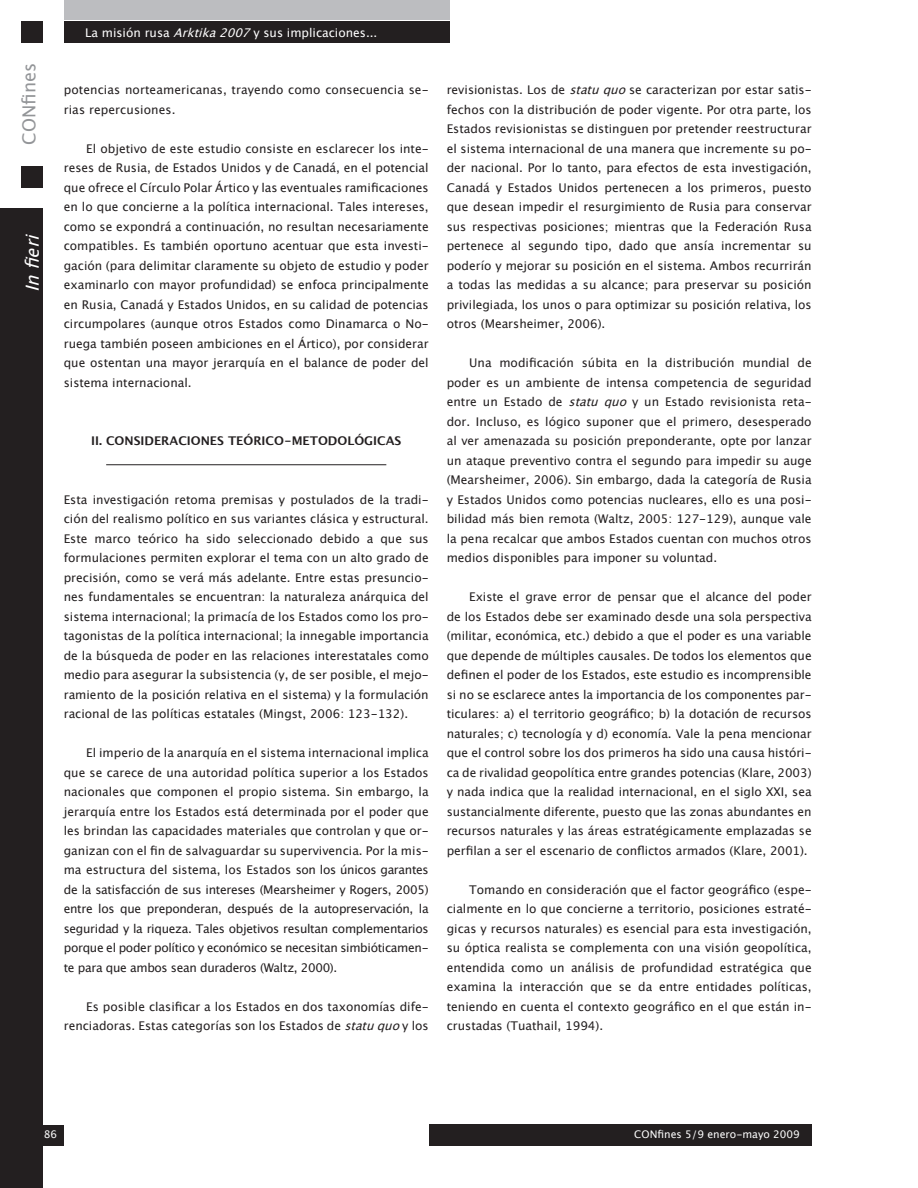
<style>
.page{position:relative;width:918px;height:1188px;background:#fff}
.page>*{position:absolute;margin:0;border:0;box-sizing:border-box;transform-origin:0 0}
.t1{font:18px "Lucida Grande";color:#939598}
.t2{font:italic 18px "Lucida Grande";color:#fff}
.t3{font:12px/19.5px "Lucida Grande";color:#231f20;text-align:justify}
.t4{font:12px "Lucida Grande";color:#fff}
.t5{font:700 12px "Lucida Grande";color:#231f20}
.t6{font:10.5px "Lucida Grande";color:#fdfdfd}
.s1{font-style:italic}
</style>
<div class="page">
<div style="left:429px;top:1124px;width:383px;height:21px;background:#231f20"></div>
<div style="left:0;top:209px;width:43px;height:979px;background:#231f20"></div>
<div style="left:64px;top:21px;width:386px;height:21px;background:#231f20"></div>
<div style="left:64px;top:0;width:385px;height:19px;background:#bcbdc0"></div>
<div style="left:21px;top:21px;width:22px;height:21px;background:#231f20"></div>
<div style="left:21px;top:166px;width:22px;height:21px;background:#231f20"></div>
<div style="left:22px;top:1125px;width:42px;height:20px;background:#231f20"></div>
<hr style="left:106px;top:464px;width:280px;height:1px;background:#231f20">
<h1 class="t1" style="left:19px;top:145px;width:83px;rotate:-90deg">CONfines</h1>
<h1 class="t2" style="left:22px;top:292px;width:67px;rotate:-90deg">Infieri</h1>
<p class="t4" style="left:85px;top:26px;width:294px">La misión rusa <span class="s1">Arktika2007</span>y sus implicaciones...</p>
<p class="t3" style="left:64px;top:81px;width:366px">potencias norteamericanas, trayendo como consecuencia se&shy;rias repercusiones.</p>
<p class="t3" style="left:64px;top:139px;width:366px;text-indent:23px">El objetivo de este estudio consiste en esclarecer los inte&shy;reses de Rusia, de Estados Unidos y de Canadá, en el potencial que ofrece el Círculo Polar Ártico y las eventuales ramificaciones en lo que concierne a la política internacional. Tales intereses, como se expondrá a continuación, no resultan necesariamente compatibles. Es también oportuno acentuar que esta investi&shy;gación (para delimitar claramente su objeto de estudio y poder examinarlo con mayor profundidad) se enfoca principalmente en Rusia, Canadá y Estados Unidos, en su calidad de potencias circumpolares (aunque otros Estados como Dinamarca o No&shy;ruega también poseen ambiciones en el Ártico), por considerar que ostentan una mayor jerarquía en el balance de poder del sistema internacional.</p>
<p class="t5" style="left:91px;top:431px;width:312px">II. CONSIDERACIONES TEÓRICO-METODOLÓGICAS</p>
<p class="t3" style="left:64px;top:490px;width:366px">Esta investigación retoma premisas y postulados de la tradi&shy;ción del realismo político en sus variantes clásica y estructural.<br>Este marco teórico ha sido seleccionado debido a que sus formulaciones permiten explorar el tema con un alto grado de precisión, como se verá más adelante. Entre estas presuncio&shy;nes fundamentales se encuentran: la naturaleza anárquica del sistema internacional; la primacía de los Estados como los pro&shy;tagonistas de la política internacional; la innegable importancia de la búsqueda de poder en las relaciones interestatales como medio para asegurar la subsistencia (y, de ser posible, el mejo&shy;ramiento de la posición relativa en el sistema) y la formulación racional de las políticas estatales (Mingst, 2006: 123-132).</p>
<p class="t3" style="left:64px;top:744px;width:366px;text-indent:23px">El imperio de la anarquía en el sistema internacional implica que se carece de una autoridad política superior a los Estados nacionales que componen el propio sistema. Sin embargo, la jerarquía entre los Estados está determinada por el poder que les brindan las capacidades materiales que controlan y que or&shy;ganizan con el fin de salvaguardar su supervivencia. Por la mis&shy;ma estructura del sistema, los Estados son los únicos garantes de la satisfacción de sus intereses (Mearsheimer y Rogers, 2005) entre los que preponderan, después de la autopreservación, la seguridad y la riqueza. Tales objetivos resultan complementarios porque el poder político y económico se necesitan simbióticamen&shy;te para que ambos sean duraderos (Waltz, 2000).</p>
<p class="t3" style="left:64px;top:997px;width:366px;text-align:right">Es posible clasificar a los Estados en dos taxonomías dife&shy;renciadoras. Estas categorías son los Estados de <span class="s1">statuquo</span>y los</p>
<p class="t3" style="left:447px;top:81px;width:366px">revisionistas. Los de <span class="s1">statuquo</span>se caracterizan por estar satis&shy;fechos con la distribución de poder vigente. Por otra parte, los Estados revisionistas se distinguen por pretender reestructurar el sistema internacional de una manera que incremente su po&shy;der nacional. Por lo tanto, para efectos de esta investigación, Canadá y Estados Unidos pertenecen a los primeros, puesto que desean impedir el resurgimiento de Rusia para conservar sus respectivas posiciones; mientras que la Federación Rusa pertenece al segundo tipo, dado que ansía incrementar su poderío y mejorar su posición en el sistema. Ambos recurrirán a todas las medidas a su alcance; para preservar su posición privilegiada, los unos o para optimizar su posición relativa, los otros (Mearsheimer, 2006).</p>
<p class="t3" style="left:447px;top:354px;width:366px;text-indent:23px">Una modificación súbita en la distribución mundial de poder es un ambiente de intensa competencia de seguridad entre un Estado de <span class="s1">statuquo</span>y un Estado revisionista reta&shy;dor. Incluso, es lógico suponer que el primero, desesperado al ver amenazada su posición preponderante, opte por lanzar un ataque preventivo contra el segundo para impedir su auge (Mearsheimer, 2006). Sin embargo, dada la categoría de Rusia y Estados Unidos como potencias nucleares, ello es una posi&shy;bilidad más bien remota (Waltz, 2005: 127-129), aunque vale la pena recalcar que ambos Estados cuentan con muchos otros medios disponibles para imponer su voluntad.</p>
<p class="t3" style="left:447px;top:588px;width:366px;text-indent:23px">Existe el grave error de pensar que el alcance del poder de los Estados debe ser examinado desde una sola perspectiva (militar, económica, etc.) debido a que el poder es una variable que depende de múltiples causales. De todos los elementos que definen el poder de los Estados, este estudio es incomprensible si no se esclarece antes la importancia de los componentes par&shy;ticulares: a) el territorio geográfico; b) la dotación de recursos naturales; c) tecnología y d) economía. Vale la pena mencionar que el control sobre los dos primeros ha sido una causa históri&shy;ca de rivalidad geopolítica entre grandes potencias (Klare, 2003) y nada indica que la realidad internacional, en el siglo XXI, sea sustancialmente diferente, puesto que las zonas abundantes en recursos naturales y las áreas estratégicamente emplazadas se perfilan a ser el escenario de conflictos armados (Klare, 2001).</p>
<p class="t3" style="left:447px;top:880px;width:366px;text-indent:23px">Tomando en consideración que el factor geográfico (espe&shy;cialmente en lo que concierne a territorio, posiciones estraté&shy;gicas y recursos naturales) es esencial para esta investigación, su óptica realista se complementa con una visión geopolítica, entendida como un análisis de profundidad estratégica que examina la interacción que se da entre entidades políticas, teniendo en cuenta el contexto geográfico en el que están in&shy;crustadas (Tuathail, 1994).</p>
<p class="t6" style="left:44px;top:1128px;width:15px">86</p>
<p class="t6" style="left:634px;top:1129px;width:167px">CONfines 5/9 enero-mayo 2009</p>
</div>
